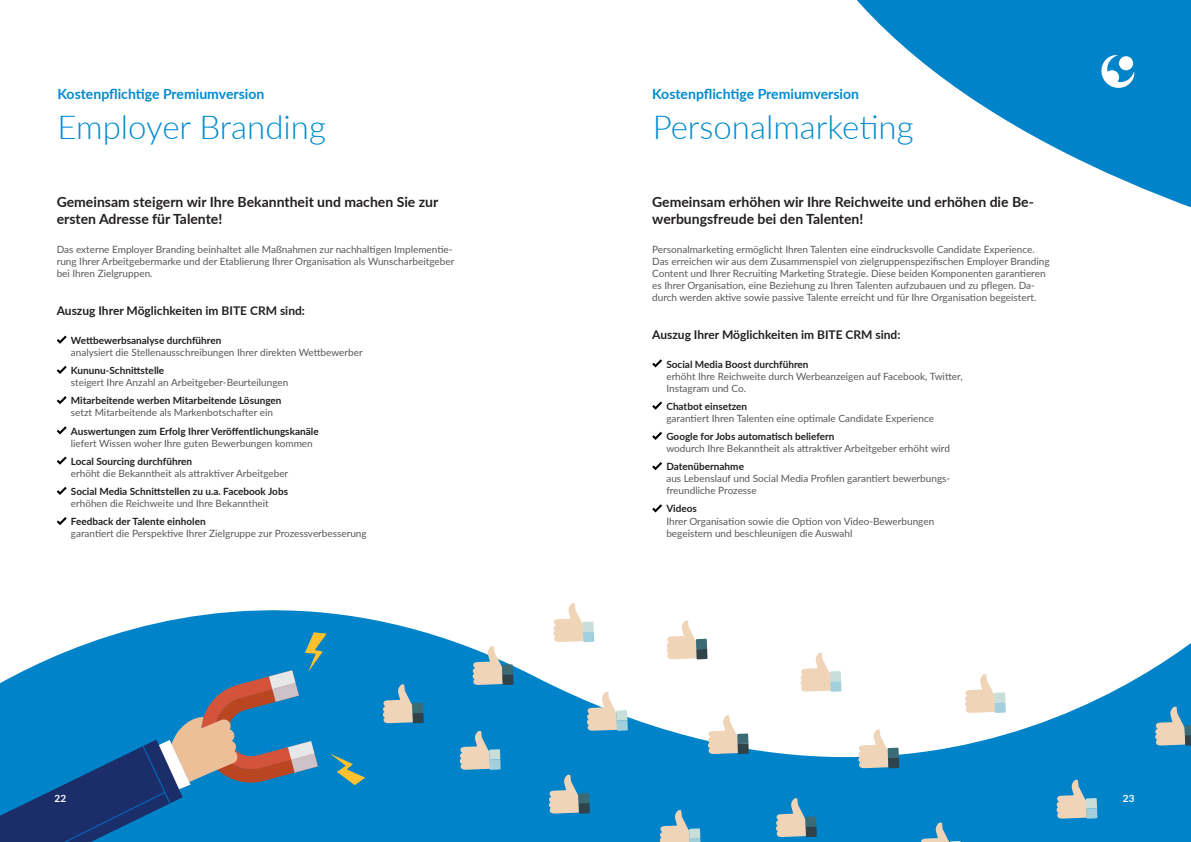
<style>
.page{position:relative;width:1191px;height:842px;background:#fff}
.page>*{position:absolute;margin:0;border:0;box-sizing:border-box;transform-origin:0 0}
.t1{font:300 33px "Lato";color:#008bd0}
.t2{font:700 14px/16.8px "Lato";color:#231f20}
.t3{font:700 14px "Lato";color:#008bd0}
.t4{font:700 12px "Lato";color:#231f20}
.t5{font:10px/12px "Lato";color:#57585a}
.t6{font:700 10px "Lato";color:#231f20}
.t7{font:700 10px "Lato";color:#fff}
</style>
<div class="page">
<svg style="left:56px;top:505px;width:1135px;height:337px"></svg>
<svg style="left:652px;top:359px;width:10px;height:8px"></svg>
<svg style="left:652px;top:402px;width:10px;height:8px"></svg>
<svg style="left:652px;top:432px;width:10px;height:8px"></svg>
<svg style="left:652px;top:462px;width:10px;height:8px"></svg>
<svg style="left:652px;top:504px;width:10px;height:8px"></svg>
<svg style="left:57px;top:336px;width:10px;height:8px"></svg>
<svg style="left:57px;top:366px;width:10px;height:8px"></svg>
<svg style="left:57px;top:396px;width:10px;height:8px"></svg>
<svg style="left:57px;top:426px;width:10px;height:8px"></svg>
<svg style="left:57px;top:456px;width:10px;height:9px"></svg>
<svg style="left:57px;top:487px;width:10px;height:8px"></svg>
<svg style="left:57px;top:517px;width:10px;height:8px"></svg>
<svg style="left:857px;top:0;width:334px;height:208px;fill:#0083c9"></svg>
<svg style="left:1101px;top:55px;width:33px;height:33px"></svg>
<svg style="left:0;top:632px;width:365px;height:210px;background:#267fb5"></svg>
<svg style="left:383px;top:682px;width:41px;height:41px;background:#72a1b3"></svg>
<svg style="left:549px;top:772px;width:41px;height:42px;background:#6fa0b4"></svg>
<svg style="left:666px;top:618px;width:41px;height:41px"></svg>
<svg style="left:472px;top:644px;width:41px;height:41px"></svg>
<svg style="left:708px;top:713px;width:41px;height:41px"></svg>
<svg style="left:858px;top:727px;width:41px;height:41px"></svg>
<svg style="left:776px;top:796px;width:41px;height:41px;background:#72a1b3"></svg>
<svg style="left:1155px;top:704px;width:36px;height:42px;background:#7ba7b7"></svg>
<svg style="left:460px;top:729px;width:41px;height:41px;background:#82b1c3"></svg>
<svg style="left:800px;top:650px;width:41px;height:42px"></svg>
<svg style="left:964px;top:672px;width:41px;height:41px"></svg>
<svg style="left:920px;top:820px;width:41px;height:22px"></svg>
<svg style="left:1056px;top:777px;width:41px;height:42px;background:#7fb0c3"></svg>
<svg style="left:659px;top:808px;width:41px;height:34px"></svg>
<svg style="left:587px;top:690px;width:41px;height:41px"></svg>
<svg style="left:553px;top:601px;width:41px;height:41px"></svg>
<h2 class="t3" style="left:58px;top:84px;width:208px">Kostenpflichtige Premiumversion</h2>
<h1 class="t1" style="left:58px;top:104px;width:270px">Employer Branding</h1>
<h2 class="t2" style="left:57px;top:193px;width:383px">Gemeinsam steigern wir Ihre Bekanntheit und machen Sie zur ersten Adresse für Talente!</h2>
<p class="t5" style="left:57px;top:243px;width:399px">Das externe Employer Branding beinhaltet alle Maßnahmen zur nachhaltigen Implementie&shy;rung Ihrer Arbeitgebermarke und der Etablierung Ihrer Organisation als Wunscharbeitgeber bei Ihren Zielgruppen.</p>
<p class="t4" style="left:57px;top:302px;width:250px">Auszug Ihrer Möglichkeiten im BITE CRM sind:</p>
<p class="t6" style="left:71px;top:333px;width:152px">Wettbewerbsanalyse durchführen</p>
<p class="t5" style="left:71px;top:346px;width:293px">analysiert die Stellenausschreibungen Ihrer direkten Wettbewerber</p>
<p class="t6" style="left:71px;top:363px;width:95px">Kununu-Schnittstelle</p>
<p class="t5" style="left:71px;top:376px;width:219px">steigert Ihre Anzahl an Arbeitgeber-Beurteilungen</p>
<p class="t6" style="left:71px;top:393px;width:212px">Mitarbeitende werben Mitarbeitende Lösungen</p>
<p class="t5" style="left:71px;top:406px;width:204px">setzt Mitarbeitende als Markenbotschafter ein</p>
<p class="t6" style="left:71px;top:423px;width:249px">Auswertungen zum Erfolg Ihrer Veröffentlichungskanäle</p>
<p class="t5" style="left:71px;top:436px;width:243px">liefert Wissen woher Ihre guten Bewerbungen kommen</p>
<p class="t6" style="left:71px;top:454px;width:123px">Local Sourcing durchführen</p>
<p class="t5" style="left:71px;top:467px;width:219px">erhöht die Bekanntheit als attraktiver Arbeitgeber</p>
<p class="t6" style="left:71px;top:484px;width:219px">Social Media Schnittstellen zu u.a. Facebook Jobs</p>
<p class="t5" style="left:71px;top:497px;width:199px">erhöhen die Reichweite und Ihre Bekanntheit</p>
<p class="t6" style="left:71px;top:514px;width:136px">Feedback der Talente einholen</p>
<p class="t5" style="left:71px;top:527px;width:297px">garantiert die Perspektive Ihrer Zielgruppe zur Prozessverbesserung</p>
<h2 class="t3" style="left:652px;top:84px;width:208px">Kostenpflichtige Premiumversion</h2>
<h1 class="t1" style="left:652px;top:104px;width:262px">Personalmarketing</h1>
<h2 class="t2" style="left:652px;top:193px;width:383px">Gemeinsam erhöhen wir Ihre Reichweite und erhöhen die Be&shy;werbungsfreude bei den Talenten!</h2>
<p class="t5" style="left:652px;top:243px;width:399px">Personalmarketing ermöglicht Ihren Talenten eine eindrucksvolle Candidate Experience.<br>Das erreichen wir aus dem Zusammenspiel von zielgruppenspezifischen Employer Branding Content und Ihrer Recruiting Marketing Strategie. Diese beiden Komponenten garantieren es Ihrer Organisation, eine Beziehung zu Ihren Talenten aufzubauen und zu pflegen. Da&shy;durch werden aktive sowie passive Talente erreicht und für Ihre Organisation begeistert.</p>
<p class="t4" style="left:652px;top:325px;width:250px">Auszug Ihrer Möglichkeiten im BITE CRM sind:</p>
<p class="t6" style="left:666px;top:356px;width:144px">Social Media Boost durchführen</p>
<p class="t5" style="left:666px;top:369px;width:298px">erhöht Ihre Reichweite durch Werbeanzeigen auf Facebook, Twitter,<br>Instagram und Co.</p>
<p class="t6" style="left:666px;top:399px;width:82px">Chatbot einsetzen</p>
<p class="t5" style="left:666px;top:412px;width:269px">garantiert Ihren Talenten eine optimale Candidate Experience</p>
<p class="t6" style="left:666px;top:429px;width:170px">Google for Jobs automatisch beliefern</p>
<p class="t5" style="left:666px;top:442px;width:285px">wodurch Ihre Bekanntheit als attraktiver Arbeitgeber erhöht wird</p>
<p class="t6" style="left:666px;top:459px;width:79px">Datenübernahme</p>
<p class="t5" style="left:666px;top:472px;width:285px">aus Lebenslauf und Social Media Profilen garantiert bewerbungs&shy;freundliche Prozesse</p>
<p class="t6" style="left:666px;top:501px;width:32px">Videos</p>
<p class="t5" style="left:666px;top:514px;width:269px">Ihrer Organisation sowie die Option von Video-Bewerbungen begeistern und beschleunigen die Auswahl</p>
<p class="t7" style="left:55px;top:791px;width:13px">22</p>
<p class="t7" style="left:1122px;top:791px;width:13px">23</p>
</div>
